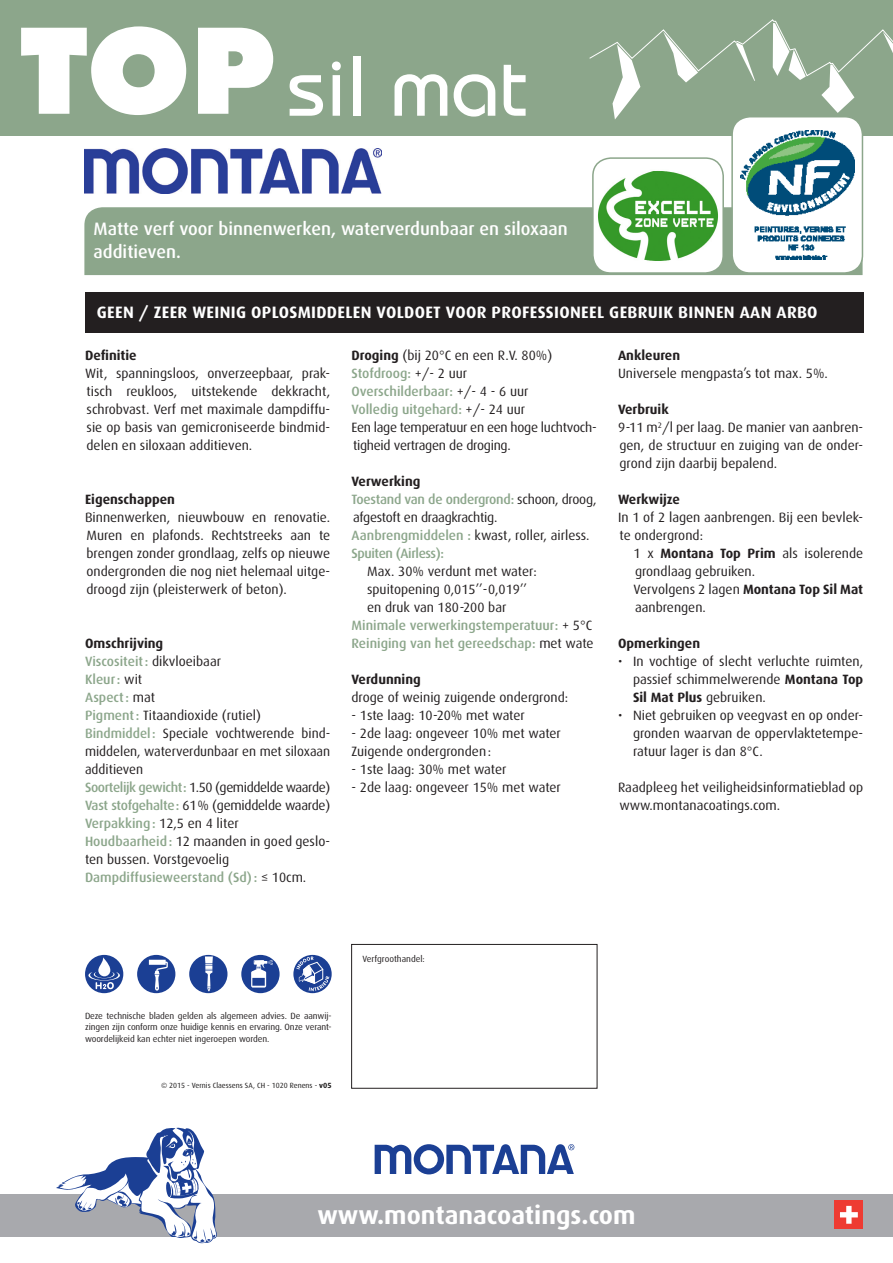
<style>
.page{position:relative;width:893px;height:1263px;background:#fff}
.page>*{position:absolute;margin:0;border:0;box-sizing:border-box;transform-origin:0 0}
.t1{font:84.6px "Bahamas";color:#fff}
.t2{font:700 25.5px "Dax";color:#fff}
.titre_gras_blanc{font:500 18px/22.5px "Dax";color:#fff}
.t3{font:700 16.5px "Dax";letter-spacing:.02em;color:#fff}
.base_fT{font:13.5px/18px "Dax";color:#231f20;text-align:justify}
.base_fT-2{font:500 13.5px "Dax";color:#8ca68b}
.base_fT-3{font:13.5px/18px "Dax";letter-spacing:-.02em;color:#231f20}
.titre_gras_noir{font:700 13.5px "Dax";color:#231f20}
.base_fT-4{font:13.5px "Dax";letter-spacing:-.03em;color:#231f20}
.titre_gras_noir-2{font:13.5px "Dax";color:#231f20}
.base_fT-5{font:500 13.5px "Dax";letter-spacing:-.03em;color:#8ca68b}
.t4{font:9px/11.2px "Dax";letter-spacing:-.01em;color:#231f20;text-align:justify}
.t5{font:7.5px "Dax";color:#1a1818}
.s1{font-family:"Futura T";font-weight:800;font-size:129px}
.s2{font-weight:400;color:#231f20}
.s3{font-weight:500;color:#8ca68b}
.s4{font-weight:700}
</style>
<div class="page">
<div style="left:0;top:0;width:893px;height:136px;background:#8ca68b"></div>
<svg style="left:589px;top:19px;width:304px;height:101px"></svg>
<div style="left:0;top:1194px;width:893px;height:42px;background:#a8a9ad"></div>
<svg style="left:56px;top:1127px;width:162px;height:116px"></svg>
<div style="left:835px;top:1200px;width:28px;height:29px;background:#ee3b32"></div>
<svg style="left:840px;top:1206px;width:18px;height:18px"></svg>
<img style="left:84px;top:149px;width:298px;height:45px">
<div style="left:85px;top:955px;width:38px;height:38px;background:#1b3f94;border-radius:50%"></div>
<svg style="left:88px;top:957px;width:32px;height:32px"></svg>
<div style="left:189px;top:955px;width:38px;height:38px;background:#1b3f94;border-radius:50%"></div>
<div style="left:205px;top:956px;width:8px;height:7px;background:#fff"></div>
<svg style="left:205px;top:964px;width:7px;height:27px"></svg>
<div style="left:137px;top:955px;width:38px;height:38px;background:#1b3f94;border-radius:50%"></div>
<div style="left:149px;top:960px;width:17px;height:5px;background:#fff"></div>
<svg style="left:153px;top:961px;width:15px;height:29px"></svg>
<div style="left:241px;top:955px;width:39px;height:38px;background:#1b3f94;border-radius:50%"></div>
<svg style="left:251px;top:960px;width:22px;height:27px"></svg>
<svg style="left:293px;top:955px;width:39px;height:38px"></svg>
<svg style="left:296px;top:956px;width:33px;height:35px"></svg>
<div style="left:84px;top:207px;width:779px;height:68px;background:#8ca68b"></div>
<div style="left:732px;top:117px;width:130px;height:156px;background:#fff;border-radius:18px"></div>
<img style="left:741px;top:130px;width:113px;height:129px">
<div style="left:731px;top:116px;width:132px;height:158px;border:2px solid #8ca68b;border-radius:18px"></div>
<div style="left:593px;top:158px;width:130px;height:115px;background:#fff;border-radius:18px"></div>
<img style="left:598px;top:171px;width:120px;height:90px">
<div style="left:592px;top:157px;width:132px;height:117px;border:2px solid #8ca68b;border-radius:18px"></div>
<svg style="left:375px;top:1144px;width:199px;height:30px"></svg>
<div style="left:85px;top:292px;width:778px;height:41px;background:#231f20"></div>
<div style="left:351px;top:944px;width:246px;height:145px;border:1px solid #231f20"></div>
<h1 class="t1" style="left:20px;top:36px;width:508px"><span class="s1">TOP</span>sil mat</h1>
<p class="titre_gras_blanc" style="left:94px;top:218px;width:476px">Matte verf voor binnenwerken, waterverdunbaar en siloxaan additieven.</p>
<p class="t3" style="left:97px;top:303px;width:722px">GEEN / ZEER WEINIG OPLOSMIDDELEN VOLDOET VOOR PROFESSIONEEL GEBRUIK BINNEN AAN ARBO</p>
<p class="titre_gras_noir" style="left:85px;top:348px;width:53px">Definitie</p>
<p class="base_fT" style="left:85px;top:364px;width:247px">Wit, spanningsloos, onverzeepbaar, prak&shy;tisch reukloos, uitstekende dekkracht, schrobvast. Verf met maximale dampdiffu&shy;sie op basis van gemicroniseerde bindmid&shy;delen en siloxaan additieven.</p>
<p class="titre_gras_noir" style="left:85px;top:492px;width:91px">Eigenschappen</p>
<p class="base_fT" style="left:85px;top:508px;width:247px">Binnenwerken, nieuwbouw en renovatie.<br>Muren en plafonds. Rechtstreeks aan te brengen zonder grondlaag, zelfs op nieuwe ondergronden die nog niet helemaal uitge&shy;droogd zijn (pleisterwerk of beton).</p>
<p class="titre_gras_noir" style="left:85px;top:636px;width:80px">Omschrijving</p>
<p class="base_fT-2" style="left:85px;top:654px;width:138px">Viscositeit : <span class="s2">dikvloeibaar</span></p>
<p class="base_fT-2" style="left:85px;top:672px;width:59px">Kleur : <span class="s2">wit</span></p>
<p class="base_fT-2" style="left:85px;top:690px;width:72px">Aspect : <span class="s2">mat</span></p>
<p class="base_fT" style="left:85px;top:706px;width:177px"><span class="s3">Pigment :</span> Titaandioxide (rutiel)</p>
<p class="base_fT" style="left:85px;top:724px;width:247px"><span class="s3">Bindmiddel :</span> Speciale vochtwerende bind&shy;middelen, waterverdunbaar en met siloxaan additieven</p>
<p class="base_fT-4" style="left:85px;top:780px;width:247px"><span class="s3">Soortelijk gewicht :</span> 1.50 (gemiddelde waarde)</p>
<p class="base_fT-3" style="left:85px;top:796px;width:247px"><span class="s3">Vast stofgehalte :</span> 61% (gemiddelde waarde)</p>
<p class="base_fT" style="left:85px;top:814px;width:155px"><span class="s3">Verpakking :</span> 12,5 en 4 liter</p>
<p class="base_fT" style="left:85px;top:832px;width:247px"><span class="s3">Houdbaarheid :</span> 12 maanden in goed geslo&shy;ten bussen. Vorstgevoelig</p>
<p class="base_fT-2" style="left:85px;top:870px;width:223px">Dampdiffusieweerstand (Sd) : <span class="s2">≤ 10cm.</span></p>
<p class="titre_gras_noir-2" style="left:351px;top:348px;width:202px"><span class="s4">Droging</span> (bij 20°C en een R.V. 80%)</p>
<p class="base_fT-2" style="left:351px;top:366px;width:117px">Stofdroog: <span class="s2">+/- 2 uur</span></p>
<p class="base_fT-2" style="left:351px;top:384px;width:178px">Overschilderbaar: <span class="s2">+/- 4 - 6 uur</span></p>
<p class="base_fT-2" style="left:351px;top:402px;width:175px">Volledig uitgehard: <span class="s2">+/- 24 uur</span></p>
<p class="base_fT-3" style="left:351px;top:418px;width:247px">Een lage temperatuur en een hoge luchtvoch&shy;tigheid vertragen de droging.</p>
<p class="titre_gras_noir" style="left:351px;top:474px;width:70px">Verwerking</p>
<p class="base_fT-3" style="left:351px;top:490px;width:247px"><span class="s3">Toestand van de ondergrond:</span> schoon, droog, afgestoft en draagkrachtig.</p>
<p class="base_fT" style="left:351px;top:526px;width:239px"><span class="s3">Aanbrengmiddelen :</span> kwast, roller, airless.</p>
<p class="base_fT-5" style="left:351px;top:546px;width:94px">Spuiten (Airless):</p>
<p class="base_fT" style="left:367px;top:562px;width:171px">Max. 30% verdunt met water:</p>
<p class="base_fT" style="left:367px;top:580px;width:162px">spuitopening 0,015’’-0,019’’</p>
<p class="base_fT" style="left:367px;top:598px;width:141px">en druk van 180-200 bar</p>
<p class="base_fT-2" style="left:351px;top:618px;width:242px">Minimale verwerkingstemperatuur: <span class="s2">+ 5°C</span></p>
<p class="base_fT-2" style="left:351px;top:636px;width:244px">Reiniging van het gereedschap: <span class="s2">met wate</span></p>
<p class="titre_gras_noir" style="left:351px;top:672px;width:71px">Verdunning</p>
<p class="base_fT" style="left:351px;top:688px;width:218px">droge of weinig zuigende ondergrond:</p>
<p class="base_fT" style="left:351px;top:706px;width:175px">- 1ste laag: 10-20% met water</p>
<p class="base_fT" style="left:351px;top:724px;width:211px">- 2de laag: ongeveer 10% met water</p>
<p class="base_fT" style="left:351px;top:742px;width:141px">Zuigende ondergronden:</p>
<p class="base_fT" style="left:351px;top:760px;width:157px">- 1ste laag: 30% met water</p>
<p class="base_fT" style="left:351px;top:778px;width:211px">- 2de laag: ongeveer 15% met water</p>
<p class="titre_gras_noir" style="left:618px;top:348px;width:64px">Ankleuren</p>
<p class="base_fT" style="left:618px;top:364px;width:211px">Universele mengpasta’s tot max. 5%.</p>
<p class="titre_gras_noir" style="left:618px;top:402px;width:52px">Verbruik</p>
<p class="base_fT" style="left:618px;top:418px;width:247px">9-11 m<sup>2</sup>/l per laag. De manier van aanbren&shy;gen, de structuur en zuiging van de onder&shy;grond zijn daarbij bepalend.</p>
<p class="titre_gras_noir" style="left:618px;top:492px;width:64px">Werkwijze</p>
<p class="base_fT" style="left:618px;top:508px;width:247px">In 1 of 2 lagen aanbrengen. Bij een bevlek&shy;te ondergrond:</p>
<p class="base_fT" style="left:633px;top:544px;width:231px">1 x <span class="s4">Montana Top Prim</span> als isolerende grondlaag gebruiken.</p>
<p class="base_fT" style="left:633px;top:580px;width:231px">Vervolgens 2 lagen <span class="s4">Montana Top Sil Mat </span>aanbrengen.</p>
<p class="titre_gras_noir" style="left:618px;top:636px;width:84px">Opmerkingen</p>
<p class="base_fT" style="left:633px;top:652px;width:232px;text-indent:-15px">• In vochtige of slecht verluchte ruimten, passief schimmelwerende <span class="s4">Montana Top Sil Mat Plus</span> gebruiken.</p>
<p class="base_fT" style="left:633px;top:706px;width:232px;text-indent:-15px">• Niet gebruiken op veegvast en op onder&shy;gronden waarvan de oppervlaktetempe&shy;ratuur lager is dan 8°C.</p>
<p class="base_fT" style="left:618px;top:778px;width:247px">Raadpleeg het veiligheidsinformatieblad op www.montanacoatings.com.</p>
<p class="t4" style="left:85px;top:1010px;width:248px">Deze technische bladen gelden als algemeen advies. De aanwij&shy;zingen zijn conform onze huidige kennis en ervaring. Onze verant&shy;woordelijkeid kan echter niet ingeroepen worden.</p>
<p class="t5" style="left:161px;top:1081px;width:172px">© 2015 - Vernis Claessens SA, CH - 1020 Renens - <span class="s4">v05</span></p>
<p class="t4" style="left:362px;top:953px;width:64px">Verfgroothandel:</p>
<h2 class="t2" style="left:317px;top:1201px;width:320px">www.montanacoatings.com</h2>
</div>
